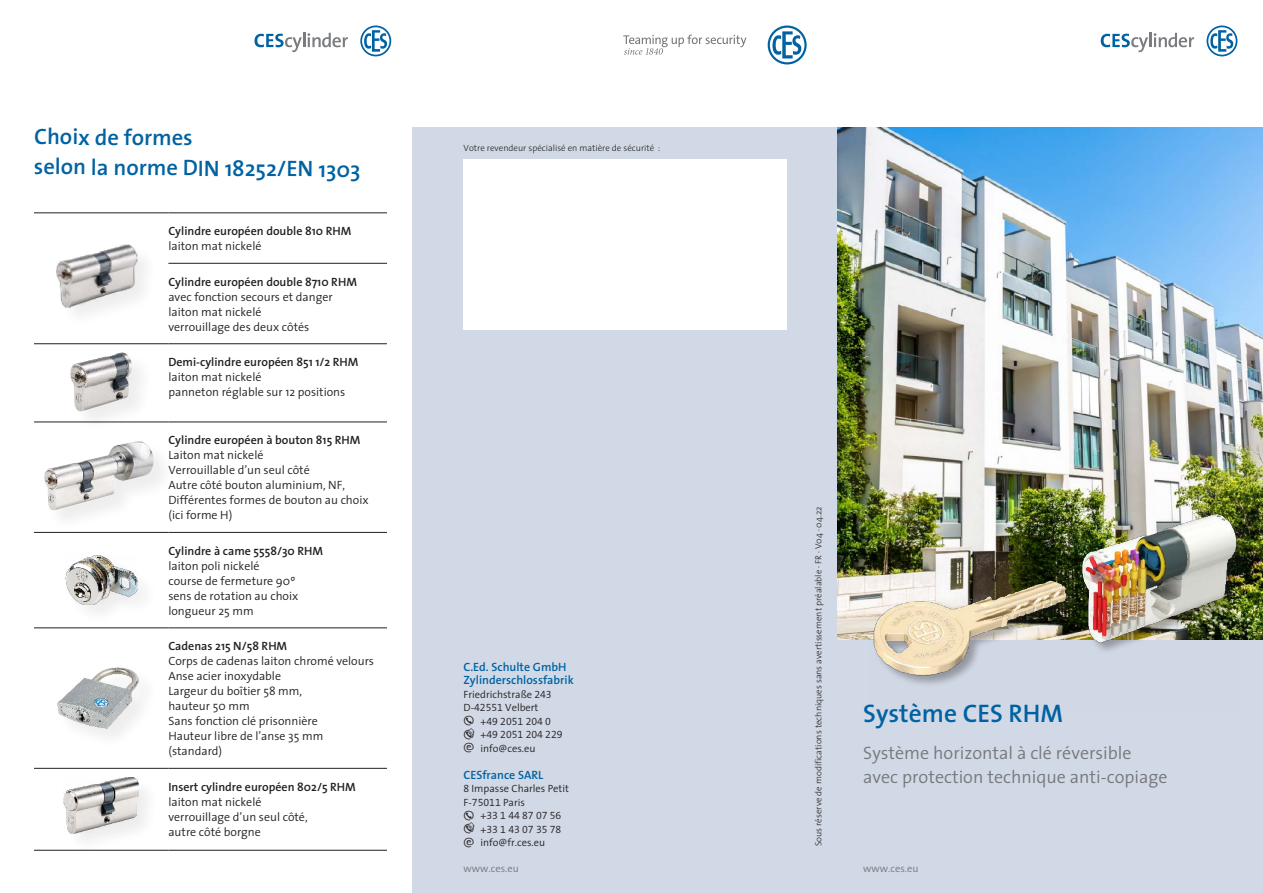
<style>
.page{position:relative;width:1263px;height:893px;background:#fff}
.page>*{position:absolute;margin:0;border:0;box-sizing:border-box;transform-origin:0 0}
.t1{font:600 25.5px "The Sans";color:#0062a3}
.t2{font:600 22.5px/29.2px "The Sans";color:#0062a3}
.t3{font:300 18px/24px "The Sans";color:#76787b}
.t4{font:300 12px/15px "The Sans";color:#231f20}
.t5{font:600 12px "The Sans";color:#231f20}
.t6{font:600 12px/13.5px "The Sans";color:#0062a3}
.t7{font:300 10.5px/13.5px "The Sans";color:#231f20}
.t8{font:10.5px/13.5px "The Sans Semi Light Expert";color:#231f20}
.t9{font:10.5px/13.5px "The Sans Semi Light Expert";letter-spacing:.11em;color:#231f20}
.t10{font:300 10.5px "The Sans";color:#76787b}
.t11{font:300 9px "The Sans";color:#231f20}
.s1{font-family:"The Sans Semi Light Expert";font-weight:400}
.s2{font-family:"Seria Sans Regular Expert";font-size:13.5px}
.s3{font-family:"The Sans";font-weight:300}
.s4{font-family:"Seria Sans Regular Expert";font-weight:400;font-size:13.5px}
</style>
<div class="page">
<div style="left:412px;top:128px;width:438px;height:765px;background:#d1d9e6"></div>
<div style="left:838px;top:638px;width:425px;height:255px;background:#d1d9e6"></div>
<img style="left:838px;top:128px;width:425px;height:511px">
<svg style="left:768px;top:26px;width:39px;height:38px"></svg>
<svg style="left:623px;top:35px;width:123px;height:20px"></svg>
<div style="left:463px;top:159px;width:324px;height:171px;background:#fff"></div>
<svg style="left:1101px;top:33px;width:93px;height:19px"></svg>
<svg style="left:1206px;top:26px;width:31px;height:30px"></svg>
<svg style="left:254px;top:33px;width:94px;height:19px"></svg>
<svg style="left:360px;top:26px;width:31px;height:30px"></svg>
<hr style="left:34px;top:213px;width:134px;height:1px;background:#231f20">
<hr style="left:168px;top:213px;width:219px;height:1px;background:#231f20">
<hr style="left:168px;top:263px;width:219px;height:1px;background:#231f20">
<hr style="left:34px;top:343px;width:134px;height:1px;background:#231f20">
<hr style="left:168px;top:343px;width:219px;height:1px;background:#231f20">
<hr style="left:34px;top:422px;width:134px;height:1px;background:#231f20">
<hr style="left:168px;top:422px;width:219px;height:1px;background:#231f20">
<hr style="left:34px;top:532px;width:134px;height:1px;background:#231f20">
<hr style="left:168px;top:532px;width:219px;height:1px;background:#231f20">
<hr style="left:34px;top:628px;width:134px;height:1px;background:#231f20">
<hr style="left:168px;top:628px;width:219px;height:1px;background:#231f20">
<hr style="left:34px;top:768px;width:134px;height:1px;background:#231f20">
<hr style="left:168px;top:768px;width:219px;height:1px;background:#231f20">
<hr style="left:34px;top:850px;width:134px;height:1px;background:#231f20">
<hr style="left:168px;top:850px;width:219px;height:1px;background:#231f20">
<img style="left:56px;top:244px;width:82px;height:64px">
<div style="left:70px;top:352px;width:84px;height:81px;background:#231f20;opacity:.08"></div>
<img style="left:70px;top:352px;width:62px;height:60px">
<img style="left:44px;top:441px;width:110px;height:70px">
<img style="left:65px;top:556px;width:72px;height:48px">
<img style="left:57px;top:668px;width:81px;height:61px">
<div style="left:63px;top:776px;width:97px;height:78px;background:#231f20;opacity:.08"></div>
<img style="left:64px;top:777px;width:75px;height:57px">
<div style="left:872px;top:513px;width:376px;height:174px;background:#231f20;opacity:.35"></div>
<img style="left:870px;top:472px;width:367px;height:215px">
<h2 class="t2" style="left:35px;top:121px;width:328px;rotate:1deg">Choix de formes<br>selon la norme DIN 18252/EN 1303</h2>
<p class="t5" style="left:168px;top:221px;width:185px">Cylindre européen double 810 RHM</p>
<p class="t4" style="left:168px;top:238px;width:95px">laiton mat nickelé</p>
<p class="t5" style="left:168px;top:272px;width:190px">Cylindre européen double 8710 RHM</p>
<p class="t4" style="left:168px;top:289px;width:166px">avec fonction secours et danger laiton mat nickelé<br>verrouillage des deux côtés</p>
<p class="t5" style="left:168px;top:352px;width:192px">Demi-cylindre européen 851 1/2 RHM</p>
<p class="t4" style="left:168px;top:369px;width:178px">laiton mat nickelé<br>panneton réglable sur 12 positions</p>
<p class="t5" style="left:168px;top:430px;width:194px">Cylindre européen à bouton 815 RHM</p>
<p class="t4" style="left:168px;top:447px;width:202px">Laiton mat nickelé<br>Verrouillable d’un seul côté<br>Autre côté bouton aluminium, NF,<br>Différentes formes de bouton au choix (ici forme H)</p>
<p class="t5" style="left:168px;top:541px;width:156px">Cylindre à came 5558/30 RHM</p>
<p class="t4" style="left:168px;top:558px;width:131px">laiton poli nickelé<br>course de fermeture 90º sens de rotation au choix longueur 25 mm</p>
<p class="t5" style="left:168px;top:636px;width:120px">Cadenas 215 N/58 RHM</p>
<p class="t4" style="left:168px;top:653px;width:207px">Corps de cadenas laiton chromé velours<br>Anse acier inoxydable<br>Largeur du boîtier 58 mm,<br>hauteur 50 mm<br>Sans fonction clé prisonnière<br>Hauteur libre de l’anse 35 mm (standard)</p>
<p class="t5" style="left:168px;top:777px;width:189px">Insert cylindre européen 802/5 RHM</p>
<p class="t4" style="left:168px;top:794px;width:141px">laiton mat nickelé verrouillage d’un seul côté, autre côté borgne</p>
<p class="t11" style="left:463px;top:140px;width:198px">Votre revendeur spécialisé en matière de sécurité :</p>
<p class="t6" style="left:463px;top:660px;width:112px">C.Ed. Schulte GmbH<br>Zylinderschlossfabrik</p>
<p class="t7" style="left:463px;top:687px;width:90px">Friedrichstraße <span class="s1">243<br></span>D-<span class="s1">42551</span> Velbert</p>
<p class="t8" style="left:463px;top:714px;width:101px"><span class="s2">f</span> <span class="s3">+</span>49 2051 204 0 <span class="s2">h</span> <span class="s3">+</span>49 2051 204 229</p>
<p class="t7" style="left:463px;top:741px;width:74px"><span class="s4">e</span> info@ces.eu</p>
<p class="t6" style="left:463px;top:768px;width:81px">CESfrance SARL</p>
<p class="t7" style="left:463px;top:782px;width:107px"><span class="s1">8</span> Impasse Charles Petit<br>F-<span class="s1">75011</span> Paris</p>
<p class="t9" style="left:463px;top:809px;width:99px"><span class="s2">f</span> <span class="s3">+</span>33144870756 <span class="s2">h</span> <span class="s3">+</span>33143073578</p>
<p class="t7" style="left:463px;top:836px;width:83px"><span class="s4">e</span> info@fr.ces.eu</p>
<p class="t11" style="left:811px;top:846px;width:341px;rotate:-90deg">Sous réserve de modifications techniques sans avertissement préalable · FR · V04 · 04.22</p>
<h1 class="t1" style="left:863px;top:692px;width:201px">Système CES RHM</h1>
<h3 class="t3" style="left:863px;top:740px;width:306px">Système horizontal à clé réversible avec protection technique anti-copiage</h3>
<p class="t10" style="left:463px;top:860px;width:57px">www.ces.eu</p>
<p class="t10" style="left:863px;top:860px;width:57px">www.ces.eu</p>
</div>
